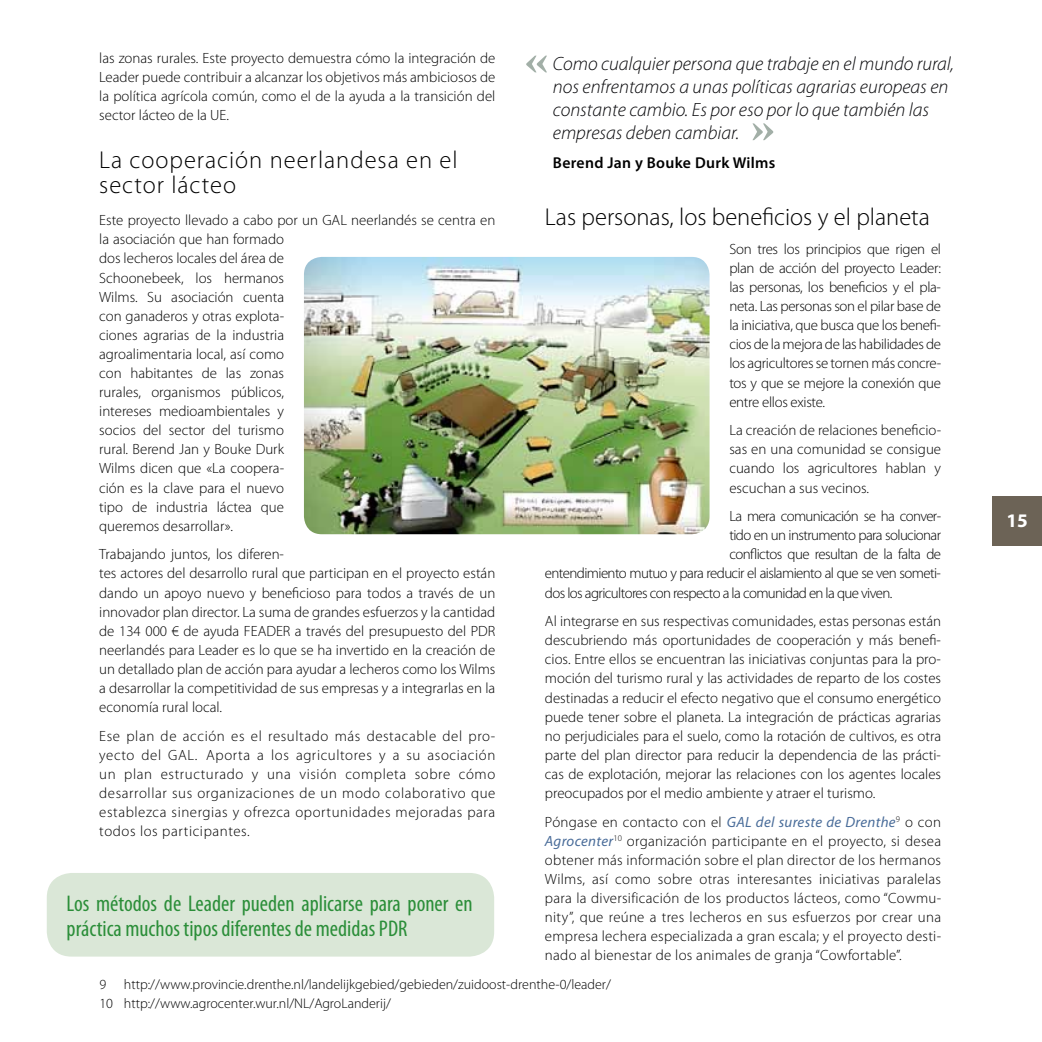
<style>
.page{position:relative;width:1042px;height:1042px;background:#fff}
.page>*{position:absolute;margin:0;border:0;box-sizing:border-box;transform-origin:0 0}
.t1{font:700 52.5px "Nimbus Rom DGR";color:#a2afa7}
.t2{font:300 24.5px/24.5px "Myriad Pro";letter-spacing:.04em;color:#000}
.t3{font:300 24.5px "Myriad Pro";color:#000}
.t4{font:condensed 22.75px/24.5px "Myriad Pro";color:#2b8e39}
.t5{font:italic 300 19.25px/22.8px "Myriad Pro";color:#060609}
.t6{font:700 19.25px "Myriad Pro";color:#fff}
.t7{font:600 15.75px "Myriad Pro";letter-spacing:.02em;color:#000}
.t8{font:300 14.88px/19.1px "Myriad Pro";color:#000;text-align:justify}
.t9{font:300 14.88px "Myriad Pro";letter-spacing:-.04em;color:#000}
.t10{font:300 14px/19.1px "Myriad Pro";color:#000}
.s1{font-weight:400;font-style:italic;color:#496c99}
</style>
<div class="page">
<div style="left:47px;top:873px;width:447px;height:83px;background:#dae7d7;border-radius:25px"></div>
<img style="left:304px;top:257px;width:405px;height:277px">
<div style="left:992px;top:496px;width:50px;height:50px;background:#6c6356"></div>
<p class="t8" style="left:99px;top:49px;width:398px">las zonas rurales. Este proyecto demuestra cómo la integración de Leader puede contribuir a alcanzar los objetivos más ambiciosos de la política agrícola común, como el de la ayuda a la transición del sector lácteo de la UE.</p>
<h2 class="t2" style="left:99px;top:148px;width:360px">La cooperación neerlandesa en el sector lácteo</h2>
<p class="t8" style="left:99px;top:211px;width:397px;text-align:left">Este proyecto llevado a cabo por un GAL neerlandés se centra en la asociación que han formado<br>dos lecheros locales del área de<br>Schoonebeek, los hermanos<br>Wilms. Su asociación cuenta<br>con ganaderos y otras explota-<br>ciones agrarias de la industria<br>agroalimentaria local, así como<br>con habitantes de las zonas<br>rurales, organismos públicos,<br>intereses medioambientales y<br>socios del sector del turismo<br>rural. Berend Jan y Bouke Durk<br>Wilms dicen que «La coopera-<br>ción es la clave para el nuevo<br>tipo de industria láctea que<br>queremos desarrollar».</p>
<p class="t8" style="left:99px;top:545px;width:398px;text-align:left">Trabajando juntos, los diferen-<br>tes actores del desarrollo rural que participan en el proyecto están dando un apoyo nuevo y beneficioso para todos a través de un innovador plan director. La suma de grandes esfuerzos y la cantidad de 134 000 € de ayuda FEADER a través del presupuesto del PDR neerlandés para Leader es lo que se ha invertido en la creación de un detallado plan de acción para ayudar a lecheros como los Wilms a desarrollar la competitividad de sus empresas y a integrarlas en la economía rural local.</p>
<p class="t8" style="left:99px;top:726px;width:398px">Ese plan de acción es el resultado más destacable del pro&shy;yecto del GAL. Aporta a los agricultores y a su asociación un plan estructurado y una visión completa sobre cómo desarrollar sus organizaciones de un modo colaborativo que establezca sinergias y ofrezca oportunidades mejoradas para todos los participantes.</p>
<h3 class="t4" style="left:67px;top:891px;width:408px">Los métodos de Leader pueden aplicarse para poner en práctica muchos tipos diferentes de medidas PDR</h3>
<h1 class="t1" style="left:549px;top:97px;width:26px;rotate:-180deg">»</h1>
<p class="t5" style="left:553px;top:53px;width:403px">Como cualquier persona que trabaje en el mundo rural, nos enfrentamos a unas políticas agrarias europeas en constante cambio. Es por eso por lo que también las empresas deben cambiar.</p>
<p class="t7" style="left:553px;top:153px;width:224px">Berend Jan y Bouke Durk Wilms</p>
<h1 class="t1" style="left:775px;top:165px;width:26px;rotate:-180deg">«</h1>
<h2 class="t3" style="left:545px;top:204px;width:386px">Las personas, los beneficios y el planeta</h2>
<p class="t8" style="left:729px;top:240px;width:213px">Son tres los principios que rigen el plan de acción del proyecto Leader: las personas, los beneficios y el pla&shy;neta. Las personas son el pilar base de la iniciativa, que busca que los benefi&shy;cios de la mejora de las habilidades de los agricultores se tornen más concre&shy;tos y que se mejore la conexión que entre ellos existe.</p>
<p class="t8" style="left:729px;top:421px;width:213px">La creación de relaciones beneficio&shy;sas en una comunidad se consigue cuando los agricultores hablan y escuchan a sus vecinos.</p>
<p class="t9" style="left:729px;top:508px;width:213px">La mera comunicación se ha conver-</p>
<p class="t9" style="left:729px;top:527px;width:213px">tido en un instrumento para solucionar</p>
<p class="t9" style="left:729px;top:546px;width:213px">conflictos que resultan de la falta de</p>
<p class="t9" style="left:545px;top:565px;width:397px">entendimiento mutuo y para reducir el aislamiento al que se ven someti-</p>
<p class="t9" style="left:545px;top:584px;width:349px">dos los agricultores con respecto a la comunidad en la que viven.</p>
<p class="t8" style="left:545px;top:612px;width:398px">Al integrarse en sus respectivas comunidades, estas personas están descubriendo más oportunidades de cooperación y más benefi&shy;cios. Entre ellos se encuentran las iniciativas conjuntas para la pro&shy;moción del turismo rural y las actividades de reparto de los costes destinadas a reducir el efecto negativo que el consumo energético puede tener sobre el planeta. La integración de prácticas agrarias no perjudiciales para el suelo, como la rotación de cultivos, es otra parte del plan director para reducir la dependencia de las prácti&shy;cas de explotación, mejorar las relaciones con los agentes locales preocupados por el medio ambiente y atraer el turismo.</p>
<p class="t8" style="left:545px;top:812px;width:398px">Póngase en contacto con el <span class="s1">GAL del sureste de Drenthe</span><sup>9</sup> o con <span class="s1">Agrocenter</span><sup>10</sup> organización participante en el proyecto, si desea obtener más información sobre el plan director de los hermanos Wilms, así como sobre otras interesantes iniciativas paralelas para la diversificación de los productos lácteos, como “Cowmu&shy;nity”, que reúne a tres lecheros en sus esfuerzos por crear una empresa lechera especializada a gran escala; y el proyecto desti&shy;nado al bienestar de los animales de granja “Cowfortable”.</p>
<p class="t10" style="left:99px;top:975px;width:513px;text-indent:24px">http://www.provincie.drenthe.nl/landelijkgebied/gebieden/zuidoost-drenthe-0/leader/<br>10 http://www.agrocenter.wur.nl/NL/AgroLanderij/</p>
<p class="t10" style="left:99px;top:975px;width:8px">9</p>
<p class="t6" style="left:1006px;top:508px;width:23px">15</p>
</div>
